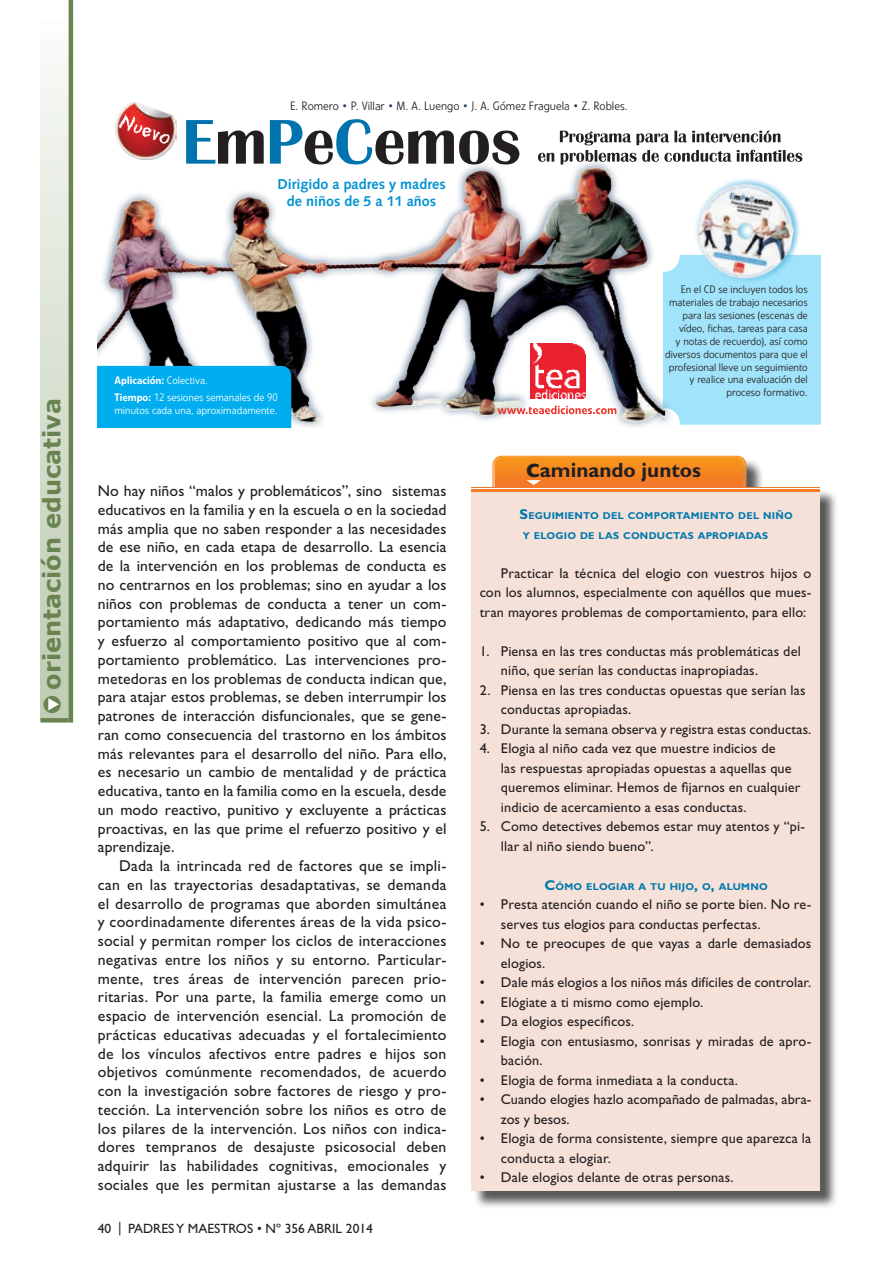
<style>
.page{position:relative;width:893px;height:1263px;background:#fff}
.page>*{position:absolute;margin:0;border:0;box-sizing:border-box;transform-origin:0 0}
.t1{font:700 24px "Verdana";color:#698451}
.t2{font:700 20.7px "Gill Sans Std";color:#231f20}
.t3{font:15.75px/18.8px "Gill Sans Std";letter-spacing:.015em;color:#231f20;text-align:justify}
.t4{font:700 14.4px/17.2px "Syntax LT Std";color:#0093d1;text-align:center}
.t5{font:14.25px/19.5px "Gill Sans Std";letter-spacing:.01em;color:#231f20}
.t6{font:13.5px "Gill Sans Std";color:#231f20}
.t7{font:300 12px "Linotype Veto";color:#231f20}
.t8{font:300 10.8px/12.9px "Linotype Veto";color:#231f20;text-align:right}
.t9{font:300 10.8px/16.4px "Linotype Veto";color:#fff}
.t10{font:700 10.05px/19.5px "Gill Sans Std";letter-spacing:.025em;color:#0079af}
.s1{color:#fff}
.s2{color:#1d4164}
.s3{font-weight:500}
.s4{font-size:28.5px}
.s5{font-size:14.25px}
</style>
<div class="page">
<div style="left:41px;top:0;width:30px;height:720px;background:linear-gradient(to bottom,#fbfcfb,#bccab0)"></div>
<hr style="left:41px;top:718px;width:28px;height:4px;background:#698451">
<hr style="left:69px;top:0;width:4px;height:722px;background:#698451">
<img style="left:119px;top:101px;width:50px;height:13px">
<img style="left:98px;top:114px;width:723px;height:313px">
<div style="left:473px;top:458px;width:365px;height:751px;background:#231f20;opacity:.75"></div>
<svg style="left:471px;top:456px;width:349px;height:37px"></svg>
<hr style="left:471px;top:488px;width:349px;height:1px;background:#fff">
<div style="left:471px;top:493px;width:349px;height:698px;background:#f6e1d9"></div>
<h1 class="t1" style="left:35px;top:714px;width:317px;rotate:-90deg"><span class="s1">▼</span>● orientación educativa</h1>
<p class="t7" style="left:290px;top:99px;width:339px">E. Romero <span class="s2">•</span> P. Villar <span class="s2">•</span> M. A. Luengo <span class="s2">•</span> J. A. Gómez Fraguela <span class="s2">•</span> Z. Robles.</p>
<p class="t4" style="left:277px;top:176px;width:170px">Dirigido a padres y madres de niños de 5 a 11 años</p>
<p class="t9" style="left:114px;top:372px;width:165px"><span class="s3">Aplicación:</span> Colectiva.<br><span class="s3">Tiempo:</span> 12 sesiones semanales de 90</p>
<p class="t9" style="left:114px;top:402px;width:165px">minutos cada una, aproximadamente.</p>
<p class="t3" style="left:98px;top:482px;width:350px">No hay niños “malos y problemáticos”, sino sistemas educativos en la familia y en la escuela o en la sociedad más amplia que no saben responder a las necesidades de ese niño, en cada etapa de desarrollo. La esencia de la intervención en los problemas de conducta es no centrarnos en los problemas; sino en ayudar a los niños con problemas de conducta a tener un com&shy;portamiento más adaptativo, dedicando más tiempo y esfuerzo al comportamiento positivo que al com&shy;portamiento problemático. Las intervenciones pro&shy;metedoras en los problemas de conducta indican que, para atajar estos problemas, se deben interrumpir los patrones de interacción disfuncionales, que se gene&shy;ran como consecuencia del trastorno en los ámbitos más relevantes para el desarrollo del niño. Para ello, es necesario un cambio de mentalidad y de práctica educativa, tanto en la familia como en la escuela, desde un modo reactivo, punitivo y excluyente a prácticas proactivas, en las que prime el refuerzo positivo y el aprendizaje.</p>
<p class="t3" style="left:98px;top:856px;width:350px;text-indent:21px">Dada la intrincada red de factores que se impli&shy;can en las trayectorias desadaptativas, se demanda el desarrollo de programas que aborden simultánea y coordinadamente diferentes áreas de la vida psico&shy;social y permitan romper los ciclos de interacciones negativas entre los niños y su entorno. Particular&shy;mente, tres áreas de intervención parecen prio&shy;ritarias. Por una parte, la familia emerge como un espacio de intervención esencial. La promoción de prácticas educativas adecuadas y el fortalecimiento de los vínculos afectivos entre padres e hijos son objetivos comúnmente recomendados, de acuerdo con la investigación sobre factores de riesgo y pro&shy;tección. La intervención sobre los niños es otro de los pilares de la intervención. Los niños con indica&shy;dores tempranos de desajuste psicosocial deben adquirir las habilidades cognitivas, emocionales y sociales que les permitan ajustarse a las demandas</p>
<p class="t6" style="left:98px;top:1221px;width:277px">40 | PADRES Y MAESTROS • Nº 356 ABRIL 2014</p>
<p class="t8" style="left:665px;top:283px;width:144px">En el CD se incluyen todos los materiales de trabajo necesarios para las sesiones (escenas de vídeo, fichas, tareas para casa<br>y notas de recuerdo), así como diversos documentos para que el profesional lleve un seguimiento y realice una evaluación del proceso formativo.</p>
<h2 class="t2" style="left:526px;top:458px;width:177px"><span class="s4">c</span>aminando juntos</h2>
<p class="t10" style="left:523px;top:506px;width:272px;text-indent:-3px"><span class="s5">S</span>EGUIMIENTO DEL COMPORTAMIENTO DEL NIÑO<br>Y ELOGIO DE LAS CONDUCTAS APROPIADAS</p>
<p class="t5" style="left:480px;top:563px;width:333px;text-align:justify;text-indent:21px">Practicar la técnica del elogio con vuestros hijos o con los alumnos, especialmente con aquéllos que mues&shy;tran mayores problemas de comportamiento, para ello:</p>
<p class="t5" style="left:501px;top:641px;width:301px;text-indent:-21px">1. Piensa en las tres conductas más problemáticas del niño, que serían las conductas inapropiadas.</p>
<p class="t5" style="left:501px;top:680px;width:306px;text-indent:-21px">2. Piensa en las tres conductas opuestas que serían las conductas apropiadas.</p>
<p class="t5" style="left:480px;top:719px;width:333px">3. Durante la semana observa y registra estas conductas.</p>
<p class="t5" style="left:501px;top:739px;width:301px;text-indent:-21px">4. Elogia al niño cada vez que muestre indicios de<br>las respuestas apropiadas opuestas a aquellas que queremos eliminar. Hemos de fijarnos en cualquier indicio de acercamiento a esas conductas.</p>
<p class="t5" style="left:501px;top:817px;width:306px;text-indent:-21px">5. Como detectives debemos estar muy atentos y “pi&shy;llar al niño siendo bueno”.</p>
<p class="t10" style="left:544px;top:876px;width:225px"><span class="s5">C</span>ÓMO ELOGIAR A TU HIJO<span class="s5">,</span> O<span class="s5">,</span> ALUMNO</p>
<p class="t5" style="left:501px;top:895px;width:312px;text-indent:-21px">• Presta atención cuando el niño se porte bien. No re&shy;serves tus elogios para conductas perfectas.</p>
<p class="t5" style="left:501px;top:934px;width:312px;text-indent:-21px">• No te preocupes de que vayas a darle demasiados elogios.</p>
<p class="t5" style="left:480px;top:973px;width:333px">• Dale más elogios a los niños más difíciles de controlar.</p>
<p class="t5" style="left:480px;top:992px;width:225px">• Elógiate a ti mismo como ejemplo.</p>
<p class="t5" style="left:480px;top:1012px;width:156px">• Da elogios específicos.</p>
<p class="t5" style="left:501px;top:1031px;width:312px;text-indent:-21px">• Elogia con entusiasmo, sonrisas y miradas de apro&shy;bación.</p>
<p class="t5" style="left:480px;top:1070px;width:260px">• Elogia de forma inmediata a la conducta.</p>
<p class="t5" style="left:501px;top:1090px;width:312px;text-indent:-21px">• Cuando elogies hazlo acompañado de palmadas, abra&shy;zos y besos.</p>
<p class="t5" style="left:501px;top:1129px;width:312px;text-indent:-21px">• Elogia de forma consistente, siempre que aparezca la conducta a elogiar.</p>
<p class="t5" style="left:480px;top:1168px;width:255px">• Dale elogios delante de otras personas.</p>
</div>
